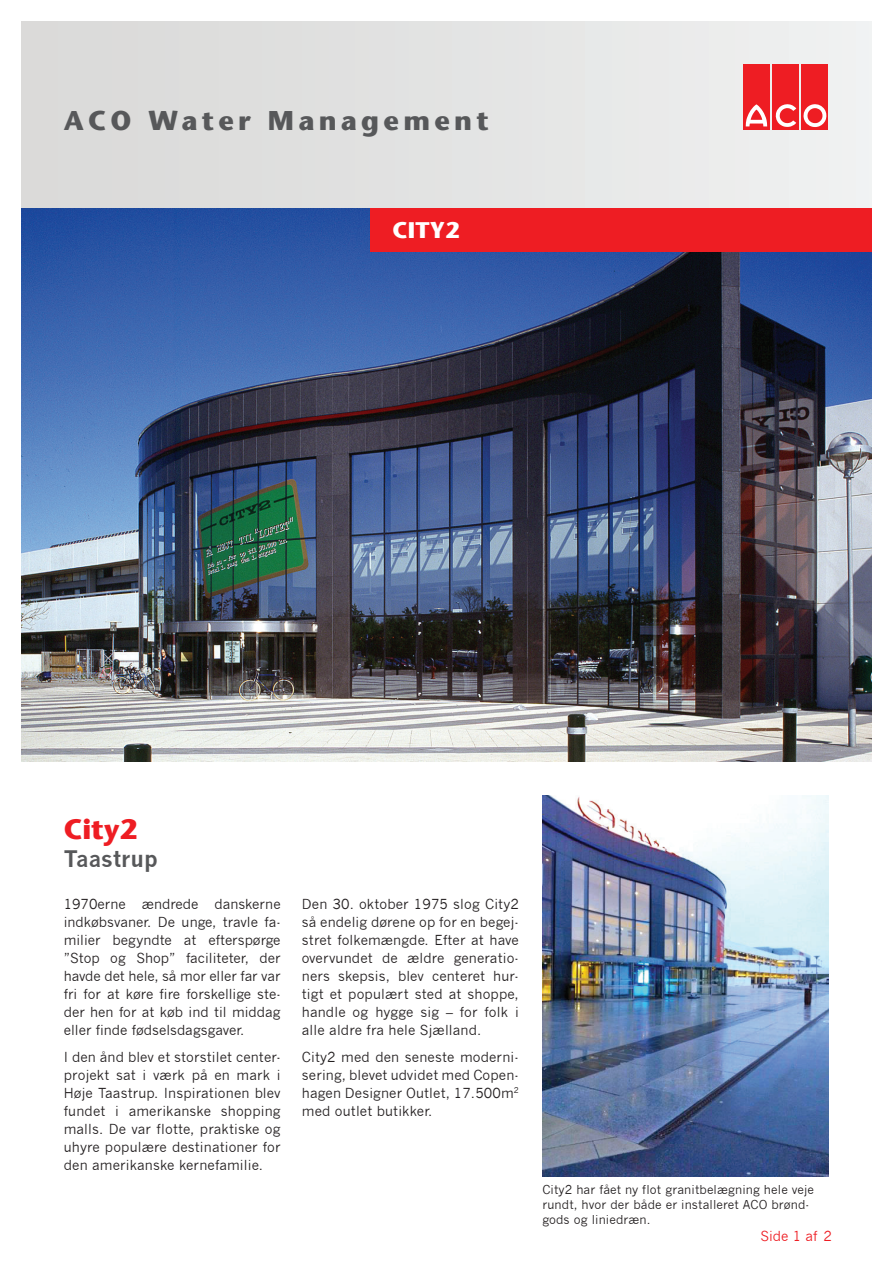
<style>
.page{position:relative;width:893px;height:1263px;background:#fff}
.page>*{position:absolute;margin:0;border:0;box-sizing:border-box;transform-origin:0 0}
.t1{font:700 27.9px "Stone Sans";color:#ee1d23}
.t2{font:700 27px "Stone Sans";letter-spacing:.16em;color:#57585a}
.t3{font:700 22.5px "Stone Sans";letter-spacing:.01em;color:#fff}
.t4{font:700 22.35px "News Gothic";color:#57585a}
.t5{font:13.5px/18px "News Gothic";letter-spacing:.01em;color:#231f20;text-align:justify}
.t6{font:13.5px "News Gothic";color:#ee1d23}
.t7{font:12px/15px "News Gothic";letter-spacing:.01em;color:#231f20}
</style>
<div class="page">
<img style="left:21px;top:208px;width:851px;height:553px">
<div style="left:21px;top:21px;width:851px;height:187px;background:linear-gradient(to right,#d8d8d7,#eff1f1)"></div>
<div style="left:370px;top:208px;width:502px;height:43px;background:#ee1d23"></div>
<div style="left:743px;top:64px;width:27px;height:66px;background:#ee1d23"></div>
<div style="left:772px;top:64px;width:27px;height:66px;background:#ee1d23"></div>
<div style="left:801px;top:64px;width:27px;height:66px;background:#ee1d23"></div>
<svg style="left:746px;top:104px;width:21px;height:22px"></svg>
<svg style="left:775px;top:104px;width:21px;height:23px"></svg>
<svg style="left:803px;top:104px;width:24px;height:23px"></svg>
<img style="left:542px;top:795px;width:286px;height:382px">
<h2 class="t2" style="left:64px;top:104px;width:427px">ACO Water Management</h2>
<h3 class="t3" style="left:393px;top:217px;width:69px">CITY2</h3>
<h1 class="t1" style="left:64px;top:813px;width:75px">City2</h1>
<h3 class="t4" style="left:64px;top:845px;width:96px">Taastrup</h3>
<p class="t5" style="left:64px;top:895px;width:218px">1970erne ændrede danskerne indkøbsvaner. De unge, travle fa&shy;milier begyndte at efterspørge ”Stop og Shop” faciliteter, der havde det hele, så mor eller far var fri for at køre fire forskellige ste&shy;der hen for at køb ind til middag eller finde fødselsdagsgaver.</p>
<p class="t5" style="left:64px;top:1048px;width:218px">I den ånd blev et storstilet center&shy;projekt sat i værk på en mark i Høje Taastrup. Inspirationen blev fundet i amerikanske shopping malls. De var flotte, praktiske og uhyre populære destinationer for den amerikanske kernefamilie.</p>
<p class="t5" style="left:302px;top:895px;width:218px">Den 30. oktober 1975 slog City2 så endelig dørene op for en begej&shy;stret folkemængde. Efter at have overvundet de ældre generatio&shy;ners skepsis, blev centeret hur&shy;tigt et populært sted at shoppe, handle og hygge sig – for folk i alle aldre fra hele Sjælland.</p>
<p class="t5" style="left:302px;top:1048px;width:218px">City2 med den seneste moderni&shy;sering, blevet udvidet med Copen&shy;hagen Designer Outlet, 17.500m<sup>2 </sup>med outlet butikker.</p>
<p class="t7" style="left:542px;top:1182px;width:273px">City2 har fået ny flot granitbelægning hele veje rundt, hvor der både er installeret ACO brønd&shy;gods og liniedræn.</p>
<p class="t6" style="left:760px;top:1228px;width:73px">Side 1 af 2</p>
</div>
